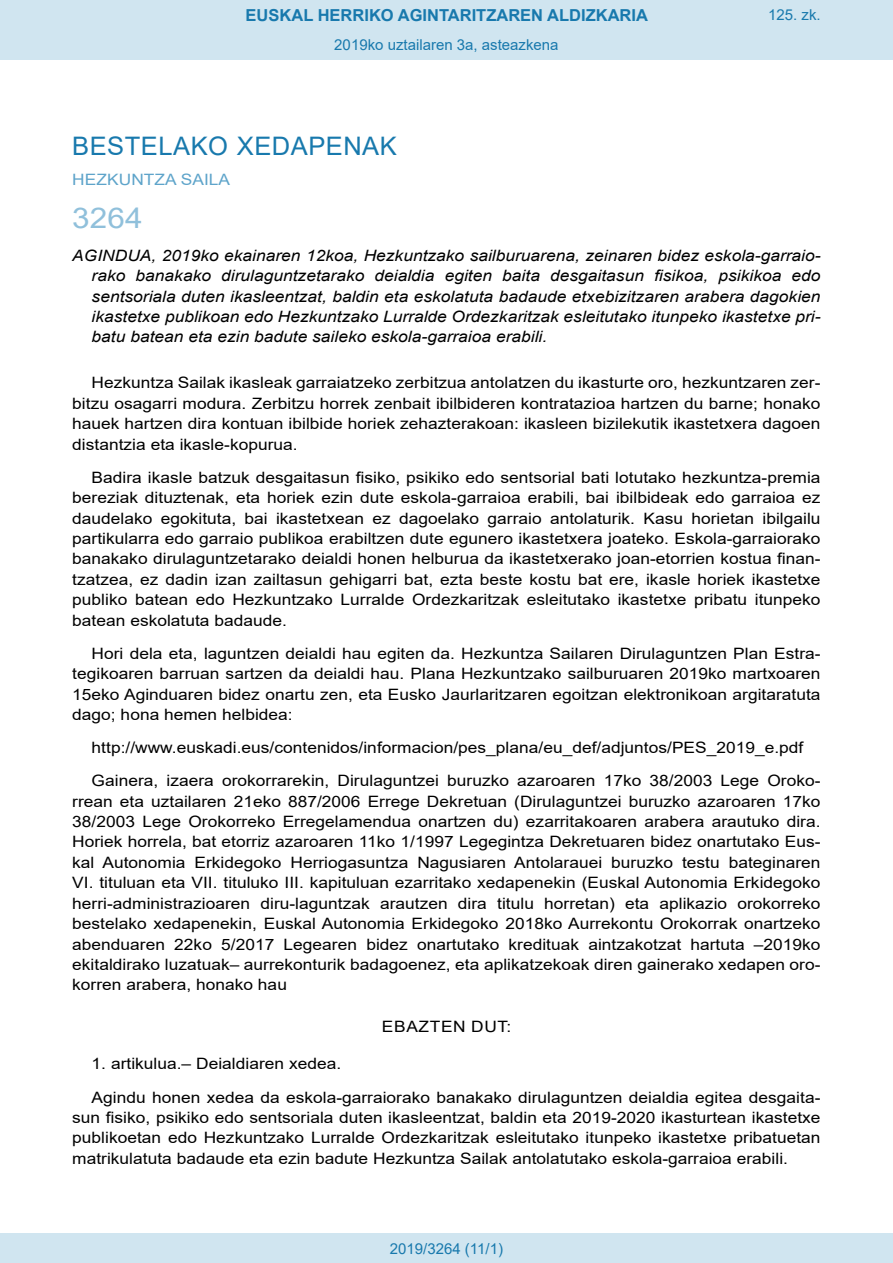
<style>
.page{position:relative;width:893px;height:1263px;background:#fff}
.page>*{position:absolute;margin:0;border:0;box-sizing:border-box;transform-origin:0 0}
.BOPVOrden{font:28.5px "Arial";color:#90c0db;scale:1.11 1}
.BOPVSeccion{font:25.5px "Arial";letter-spacing:.02em;color:#1879ad}
.t1{font:700 16.5px "Arial";color:#1879ad}
.BOPVDetalle{font:15.6px/20.4px "Arial";color:#000;text-align:justify;scale:1.11 1}
.BOPVTitulo{font:italic 15.6px/20.4px "Arial";color:#000;text-align:justify;scale:1.11 1}
.BOPVOrganismo{font:15.6px "Arial";letter-spacing:.005em;color:#5ea4ca;scale:1.11 1}
.BOPVClave{font:15.6px "Arial";letter-spacing:.035em;color:#000;scale:1.11 1}
.Paginacion_Centro{font:15px "Arial";color:#1879ad}
</style>
<div class="page">
<div style="left:0;top:0;width:893px;height:60px;background:#d0e5f0"></div>
<div style="left:0;top:1233px;width:893px;height:30px;background:#d0e5f0"></div>
<p class="t1" style="left:246px;top:3px;width:404px">EUSKAL HERRIKO AGINTARITZAREN ALDIZKARIA</p>
<p class="Paginacion_Centro" style="left:334px;top:35px;width:226px">2019ko uztailaren 3a, asteazkena</p>
<p class="Paginacion_Centro" style="left:768px;top:5px;width:54px">125. zk.</p>
<p class="BOPVSeccion" style="left:72px;top:128px;width:326px">BESTELAKO XEDAPENAK</p>
<p class="BOPVOrganismo" style="left:72px;top:169px;width:144px">HEZKUNTZA SAILA</p>
<p class="BOPVOrden" style="left:72px;top:198px;width:65px">3264</p>
<p class="BOPVTitulo" style="left:92px;top:245px;width:658px;text-indent:-19px">AGINDUA, 2019ko ekainaren 12koa, Hezkuntzako sailburuarena, zeinaren bidez eskola-garraio&shy;rako banakako dirulaguntzetarako deialdia egiten baita desgaitasun fisikoa, psikikoa edo sentsoriala duten ikasleentzat, baldin eta eskolatuta badaude etxebizitzaren arabera dagokien ikastetxe publikoan edo Hezkuntzako Lurralde Ordezkaritzak esleitutako itunpeko ikastetxe pri&shy;batu batean eta ezin badute saileko eskola-garraioa erabili.</p>
<p class="BOPVDetalle" style="left:72px;top:373px;width:676px;text-indent:19px">Hezkuntza Sailak ikasleak garraiatzeko zerbitzua antolatzen du ikasturte oro, hezkuntzaren zer&shy;bitzu osagarri modura. Zerbitzu horrek zenbait ibilbideren kontratazioa hartzen du barne; honako hauek hartzen dira kontuan ibilbide horiek zehazterakoan: ikasleen bizilekutik ikastetxera dagoen distantzia eta ikasle-kopurua.</p>
<p class="BOPVDetalle" style="left:72px;top:467px;width:676px;text-indent:19px">Badira ikasle batzuk desgaitasun fisiko, psikiko edo sentsorial bati lotutako hezkuntza-premia bereziak dituztenak, eta horiek ezin dute eskola-garraioa erabili, bai ibilbideak edo garraioa ez daudelako egokituta, bai ikastetxean ez dagoelako garraio antolaturik. Kasu horietan ibilgailu partikularra edo garraio publikoa erabiltzen dute egunero ikastetxera joateko. Eskola-garraiorako banakako dirulaguntzetarako deialdi honen helburua da ikastetxerako joan-etorrien kostua finan&shy;tzatzea, ez dadin izan zailtasun gehigarri bat, ezta beste kostu bat ere, ikasle horiek ikastetxe publiko batean edo Hezkuntzako Lurralde Ordezkaritzak esleitutako ikastetxe pribatu itunpeko batean eskolatuta badaude.</p>
<p class="BOPVDetalle" style="left:72px;top:643px;width:676px;text-indent:19px">Hori dela eta, laguntzen deialdi hau egiten da. Hezkuntza Sailaren Dirulaguntzen Plan Estra&shy;tegikoaren barruan sartzen da deialdi hau. Plana Hezkuntzako sailburuaren 2019ko martxoaren 15eko Aginduaren bidez onartu zen, eta Eusko Jaurlaritzaren egoitzan elektronikoan argitaratuta dago; hona hemen helbidea:</p>
<p class="BOPVDetalle" style="left:92px;top:737px;width:643px">http://www.euskadi.eus/contenidos/informacion/pes_plana/eu_def/adjuntos/PES_2019_e.pdf</p>
<p class="BOPVDetalle" style="left:72px;top:770px;width:676px;text-indent:19px">Gainera, izaera orokorrarekin, Dirulaguntzei buruzko azaroaren 17ko 38/2003 Lege Oroko&shy;rrean eta uztailaren 21eko 887/2006 Errege Dekretuan (Dirulaguntzei buruzko azaroaren 17ko 38/2003 Lege Orokorreko Erregelamendua onartzen du) ezarritakoaren arabera arautuko dira.<br>Horiek horrela, bat etorriz azaroaren 11ko 1/1997 Legegintza Dekretuaren bidez onartutako Eus&shy;kal Autonomia Erkidegoko Herriogasuntza Nagusiaren Antolarauei buruzko testu bateginaren VI. tituluan eta VII. tituluko III. kapituluan ezarritako xedapenekin (Euskal Autonomia Erkidegoko herri-administrazioaren diru-laguntzak arautzen dira titulu horretan) eta aplikazio orokorreko bestelako xedapenekin, Euskal Autonomia Erkidegoko 2018ko Aurrekontu Orokorrak onartzeko abenduaren 22ko 5/2017 Legearen bidez onartutako kredituak aintzakotzat hartuta –2019ko ekitaldirako luzatuak– aurrekonturik badagoenez, eta aplikatzekoak diren gainerako xedapen oro&shy;korren arabera, honako hau</p>
<p class="BOPVClave" style="left:382px;top:1016px;width:118px">EBAZTEN DUT:</p>
<p class="BOPVDetalle" style="left:92px;top:1053px;width:226px">1. artikulua.– Deialdiaren xedea.</p>
<p class="BOPVDetalle" style="left:72px;top:1087px;width:676px;text-indent:19px">Agindu honen xedea da eskola-garraiorako banakako dirulaguntzen deialdia egitea desgaita&shy;sun fisiko, psikiko edo sentsoriala duten ikasleentzat, baldin eta 2019-2020 ikasturtean ikastetxe publikoetan edo Hezkuntzako Lurralde Ordezkaritzak esleitutako itunpeko ikastetxe pribatuetan matrikulatuta badaude eta ezin badute Hezkuntza Sailak antolatutako eskola-garraioa erabili.</p>
<p class="Paginacion_Centro" style="left:390px;top:1238px;width:115px">2019/3264 (11/1)</p>
</div>
